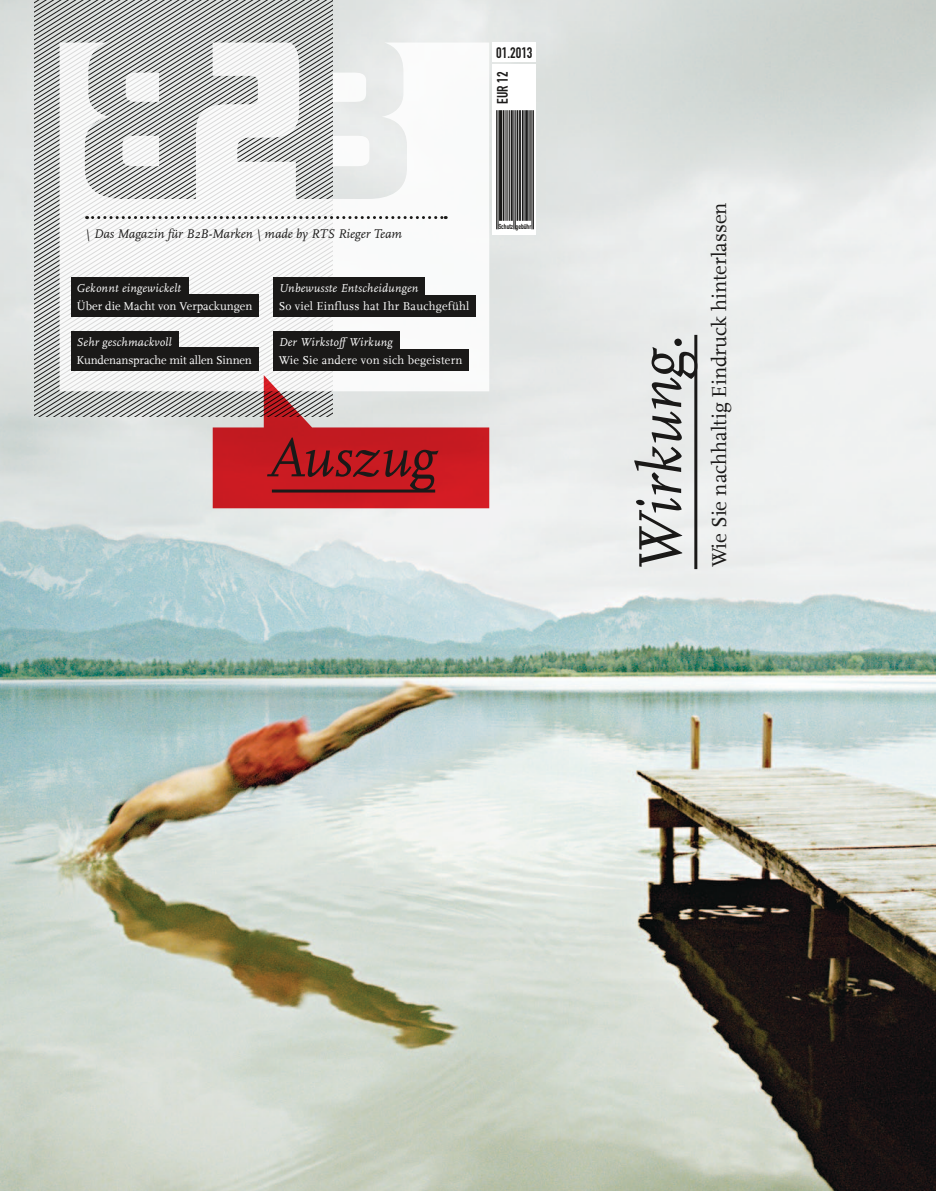
<style>
.page{position:relative;width:936px;height:1191px;background:#fff}
.page>*{position:absolute;margin:0;border:0;box-sizing:border-box;transform-origin:0 0}
.t1{font:italic 63.45px "Scala";color:#1a1918}
.t2{font:italic 57px "Scala";color:#1a1918}
.t3{font:21px "Scala";color:#1a1918}
.t4{font:15px "DIN Engschrift";color:#1a1918}
.t5{font:italic 13.05px "Scala";color:#1a1918}
.t6{font:italic 12px "Scala";letter-spacing:.02em;color:#fff}
.t7{font:12px "Scala";letter-spacing:.02em;color:#fff}
.t8{font:12px "Scala";color:#fff}
.t9{font:7.2px "DIN Engschrift";color:#1a1918}
</style>
<div class="page">
<img style="left:0;top:0;width:935px;height:1191px">
<svg style="left:34px;top:0;width:299px;height:417px;background:#adafae"></svg>
<svg style="left:60px;top:43px;width:429px;height:348px"></svg>
<svg style="left:87px;top:216px;width:359px;height:3px"></svg>
<div style="left:71px;top:277px;width:117px;height:22px;background:#1a1918"></div>
<div style="left:71px;top:294px;width:188px;height:22px;background:#1a1918"></div>
<div style="left:71px;top:332px;width:108px;height:21px;background:#1a1918"></div>
<div style="left:71px;top:347px;width:188px;height:23px;background:#1a1918"></div>
<div style="left:273px;top:277px;width:152px;height:22px;background:#1a1918"></div>
<div style="left:273px;top:295px;width:203px;height:22px;background:#1a1918"></div>
<div style="left:273px;top:332px;width:126px;height:21px;background:#1a1918"></div>
<div style="left:273px;top:349px;width:195px;height:21px;background:#1a1918"></div>
<svg style="left:492px;top:65px;width:44px;height:170px"></svg>
<div style="left:492px;top:43px;width:44px;height:19px;background:#fff"></div>
<hr style="left:496px;top:110px;width:1px;height:119px;background:#1a1918">
<hr style="left:498px;top:110px;width:1px;height:119px;background:#1a1918">
<hr style="left:533px;top:110px;width:1px;height:119px;background:#1a1918">
<hr style="left:515px;top:110px;width:1px;height:119px;background:#1a1918">
<hr style="left:531px;top:110px;width:1px;height:119px;background:#1a1918">
<hr style="left:513px;top:110px;width:1px;height:119px;background:#1a1918">
<hr style="left:499px;top:110px;width:3px;height:111px;background:#1a1918">
<hr style="left:502px;top:110px;width:2px;height:111px;background:#1a1918">
<hr style="left:519px;top:110px;width:2px;height:111px;background:#1a1918">
<hr style="left:505px;top:110px;width:1px;height:111px;background:#1a1918">
<hr style="left:522px;top:110px;width:1px;height:111px;background:#1a1918">
<hr style="left:524px;top:110px;width:1px;height:111px;background:#1a1918">
<hr style="left:528px;top:110px;width:1px;height:111px;background:#1a1918">
<hr style="left:509px;top:110px;width:1px;height:111px;background:#1a1918">
<hr style="left:511px;top:110px;width:1px;height:111px;background:#1a1918">
<hr style="left:516px;top:110px;width:2px;height:111px;background:#1a1918">
<hr style="left:507px;top:110px;width:1px;height:111px;background:#1a1918">
<hr style="left:523px;top:110px;width:1px;height:111px;background:#1a1918">
<hr style="left:530px;top:110px;width:1px;height:111px;background:#1a1918">
<hr style="left:526px;top:110px;width:1px;height:111px;background:#1a1918">
<hr style="left:527px;top:110px;width:1px;height:111px;background:#1a1918">
<hr style="left:694px;top:335px;width:3px;height:234px;background:#1a1918">
<svg style="left:213px;top:375px;width:276px;height:133px;background:#ce6266"></svg>
<hr style="left:272px;top:489px;width:163px;height:3px;background:#1a1918">
<p class="t4" style="left:496px;top:44px;width:38px">01.2013</p>
<p class="t4" style="left:493px;top:104px;width:34px;rotate:-90deg">eur 12</p>
<p class="t5" style="left:85px;top:227px;width:318px">\ Das Magazin für B2B-Marken \ made by RTS Rieger Team</p>
<p class="t6" style="left:77px;top:282px;width:106px">Gekonnt eingewickelt</p>
<p class="t8" style="left:77px;top:299px;width:177px">Über die Macht von Verpackungen</p>
<p class="t6" style="left:77px;top:336px;width:96px">Sehr geschmackvoll</p>
<p class="t8" style="left:77px;top:353px;width:177px">Kundenansprache mit allen Sinnen</p>
<p class="t6" style="left:279px;top:282px;width:141px">Unbewusste Entscheidungen</p>
<p class="t7" style="left:279px;top:299px;width:192px">So viel Einfluss hat Ihr Bauchgefühl</p>
<p class="t6" style="left:279px;top:336px;width:115px">Der Wirkstoff Wirkung</p>
<p class="t7" style="left:279px;top:353px;width:185px">Wie Sie andere von sich begeistern</p>
<h2 class="t2" style="left:267px;top:428px;width:170px">Auszug</h2>
<p class="t9" style="left:498px;top:222px;width:35px">Schutz gebühr</p>
<h1 class="t1" style="left:627px;top:574px;width:241px;rotate:-90deg">Wirkung.</h1>
<h3 class="t3" style="left:707px;top:567px;width:366px;rotate:-90deg">Wie Sie nachhaltig Eindruck hinterlassen</h3>
</div>
